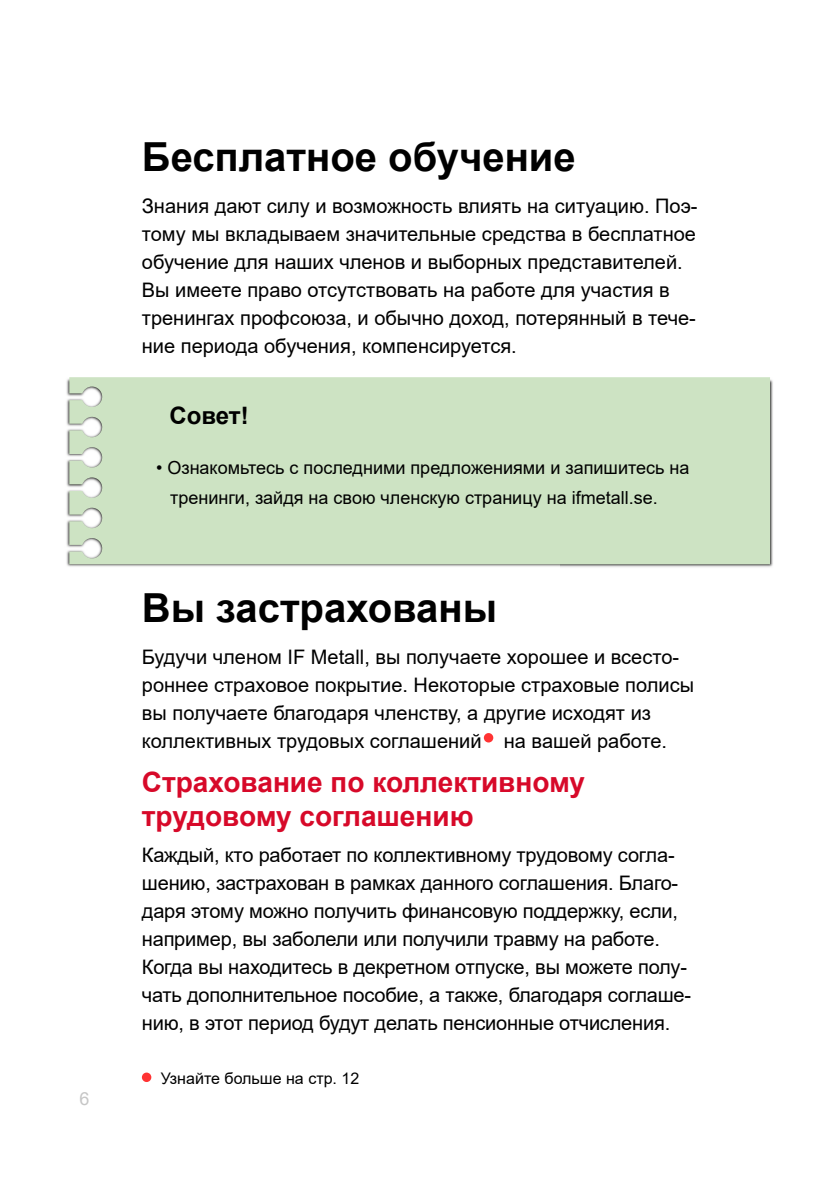
<style>
.page{position:relative;width:840px;height:1191px;background:#fff}
.page>*{position:absolute;margin:0;border:0;box-sizing:border-box;transform-origin:0 0}
.t1{font:700 40px "Arial";color:#000}
.t2{font:700 28px/34px "Arial";color:#d70929}
.t3{font:700 24px "Arial";letter-spacing:-.005em;color:#000}
.t4{font:20px/28px "Arial";letter-spacing:-.01em;color:#000}
.t5{font:18px/30px "Arial";color:#000}
.t6{font:18px "Arial";color:#c6c6c6}
.t7{font:16px "Arial";color:#000}
</style>
<div class="page">
<img style="left:66px;top:377px;width:707px;height:190px">
<div style="left:69px;top:377px;width:700px;height:187px;background:#cde3c3"></div>
<div style="left:142px;top:1072px;width:9px;height:10px;background:#f33;border-radius:50%"></div>
<div style="left:483px;top:733px;width:10px;height:9px;background:#f33;border-radius:50%"></div>
<p class="t6" style="left:79px;top:1086px;width:12px">6</p>
<h1 class="t1" style="left:142px;top:129px;width:435px">Бесплатное обучение</h1>
<p class="t4" style="left:142px;top:192px;width:557px">Знания дают силу и возможность влиять на ситуацию. Поэ&shy;тому мы вкладываем значительные средства в бесплатное обучение для наших членов и выборных представителей.<br>Вы имеете право отсутствовать на работе для участия в тренингах профсоюза, и обычно доход, потерянный в тече&shy;ние периода обучения, компенсируется.</p>
<p class="t3" style="left:169px;top:399px;width:81px">Совет!</p>
<p class="t5" style="left:170px;top:453px;width:520px;text-indent:-14px">• Ознакомьтесь с последними предложениями и запишитесь на тренинги, зайдя на свою членскую страницу на ifmetall.se.</p>
<h1 class="t1" style="left:142px;top:579px;width:356px">Вы застрахованы</h1>
<p class="t4" style="left:142px;top:642px;width:553px">Будучи членом IF Metall, вы получаете хорошее и всесто&shy;роннее страховое покрытие. Некоторые страховые полисы вы получаете благодаря членству, а другие исходят из коллективных трудовых соглашений на вашей работе.</p>
<h2 class="t2" style="left:142px;top:765px;width:444px">Страхование по коллективному трудовому соглашению</h2>
<p class="t4" style="left:142px;top:840px;width:550px">Каждый, кто работает по коллективному трудовому согла&shy;шению, застрахован в рамках данного соглашения. Благо&shy;даря этому можно получить финансовую поддержку, если, например, вы заболели или получили травму на работе.<br>Когда вы находитесь в декретном отпуске, вы можете полу&shy;чать дополнительное пособие, а также, благодаря соглаше&shy;нию, в этот период будут делать пенсионные отчисления.</p>
<p class="t7" style="left:161px;top:1067px;width:200px">Узнайте больше на стр. 12</p>
</div>
